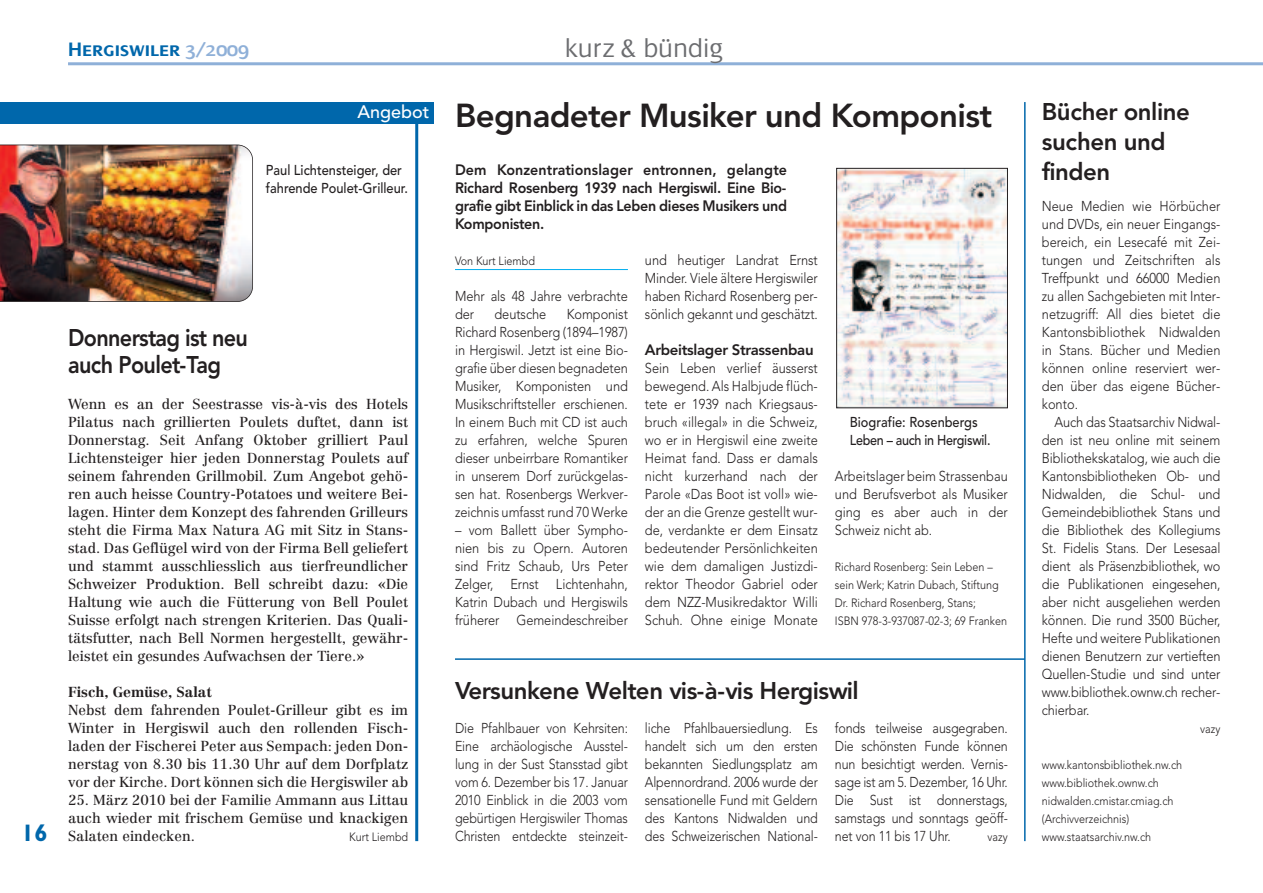
<style>
.page{position:relative;width:1263px;height:893px;background:#fff}
.page>*{position:absolute;margin:0;border:0;box-sizing:border-box;transform-origin:0 0}
.t1{font:800 33px "Avenir";letter-spacing:-.02em;color:#231f20}
.t2{font:300 27px "Dialog";color:#6c6d70}
.t3{font:800 24px/30px "Avenir";letter-spacing:-.02em;color:#231f20}
.t4{font:800 24px/27px "Avenir";letter-spacing:-.02em;color:#231f20;scale:.9 1}
.t5{font:700 24px "Gill Sans";color:#0067ab}
.t6{font:21px "Dialog Semi Bold SC";color:#0067ab}
.t7{font:500 18px "Avenir";color:#fff}
.t8{font:800 15px/18px "Avenir";letter-spacing:-.02em;color:#231f20;text-align:justify;scale:.95 1}
.t9{font:800 15px "Avenir";letter-spacing:-.02em;color:#231f20}
.t10{font:300 14.25px/18px "Avenir";letter-spacing:-.005em;color:#231f20;text-align:justify;scale:.9 1}
.t11{font:14.25px/18px "Centennial";color:#231f20;text-align:justify}
.t12{font:300 14.25px/18px "Avenir";letter-spacing:-.005em;color:#231f20;text-align:justify;scale:.88 1}
.t13{font:500 14.25px/18px "Avenir";color:#231f20;scale:.9 1}
.t14{font:500 14.25px/18px "Avenir";letter-spacing:-.02em;color:#231f20;scale:.9 1}
.t15{font:700 14.25px "Centennial CE";color:#231f20}
.t16{font:300 12px/18px "Avenir";color:#231f20;scale:.9 1}
.s1{color:#8fb0d8}
</style>
<div class="page">
<img style="left:838px;top:170px;width:168px;height:236px">
<div style="left:836px;top:168px;width:172px;height:240px;border:1px solid #231f20"></div>
<hr style="left:68px;top:62px;width:1195px;height:3px;background:#8fb0d8">
<hr style="left:415px;top:102px;width:3px;height:739px;background:#0067ab">
<hr style="left:1024px;top:102px;width:1px;height:739px;background:#0067ab">
<hr style="left:455px;top:658px;width:570px;height:2px;background:#0067ab">
<div style="left:0;top:102px;width:434px;height:21px;background:#0067ab"></div>
<img style="left:0;top:145px;width:253px;height:157px">
<hr style="left:455px;top:269px;width:173px;height:1px;background:#00aeef">
<h3 class="t5" style="left:21px;top:823px;width:28px">16</h3>
<h3 class="t6" style="left:68px;top:37px;width:183px">Hergiswiler <span class="s1">3/2009</span></h3>
<h2 class="t2" style="left:565px;top:32px;width:161px">kurz &amp; bündig</h2>
<p class="t7" style="left:357px;top:105px;width:74px">Angebot</p>
<p class="t13" style="left:266px;top:162px;width:159px">Paul Lichtensteiger, der fahrende Poulet-Grilleur.</p>
<h3 class="t4" style="left:68px;top:326px;width:201px">Donnerstag ist neu auch Poulet-Tag</h3>
<p class="t11" style="left:68px;top:396px;width:342px">Wenn es an der Seestrasse vis-à-vis des Hotels Pilatus nach grillierten Poulets duftet, dann ist Donnerstag. Seit Anfang Oktober grilliert Paul Lichtensteiger hier jeden Donnerstag Poulets auf seinem fahrenden Grillmobil. Zum Angebot gehö&shy;ren auch heisse Country-Potatoes und weitere Bei&shy;lagen. Hinter dem Konzept des fahrenden Grilleurs steht die Firma Max Natura AG mit Sitz in Stans&shy;stad. Das Geflügel wird von der Firma Bell geliefert und stammt ausschliesslich aus tierfreundlicher Schweizer Produktion. Bell schreibt dazu: «Die Haltung wie auch die Fütterung von Bell Poulet Suisse erfolgt nach strengen Kriterien. Das Quali&shy;tätsfutter, nach Bell Normen hergestellt, gewähr&shy;leistet ein gesundes Aufwachsen der Tiere.»</p>
<p class="t15" style="left:68px;top:686px;width:145px">Fisch, Gemüse, Salat</p>
<p class="t11" style="left:68px;top:702px;width:342px">Nebst dem fahrenden Poulet-Grilleur gibt es im Winter in Hergiswil auch den rollenden Fisch&shy;laden der Fischerei Peter aus Sempach: jeden Don&shy;nerstag von 8.30 bis 11.30 Uhr auf dem Dorfplatz vor der Kirche. Dort können sich die Hergiswiler ab</p>
<p class="t11" style="left:68px;top:792px;width:342px">25. März 2010 bei der Familie Ammann aus Littau auch wieder mit frischem Gemüse und knackigen Salaten eindecken.</p>
<p class="t16" style="left:349px;top:829px;width:67px">Kurt Liembd</p>
<h1 class="t1" style="left:455px;top:102px;width:539px">Begnadeter Musiker und Komponist</h1>
<h3 class="t3" style="left:1042px;top:99px;width:150px">Bücher online suchen und finden</h3>
<p class="t10" style="left:1042px;top:198px;width:200px">Neue Medien wie Hörbücher und DVDs, ein neuer Eingangs&shy;bereich, ein Lesecafé mit Zei&shy;tungen und Zeitschriften als Treffpunkt und 66000 Medien zu allen Sachgebieten mit Inter&shy;netzugriff: All dies bietet die Kantonsbibliothek Nidwalden in Stans. Bücher und Medien können online reserviert wer&shy;den über das eigene Bücher&shy;konto.</p>
<p class="t10" style="left:1042px;top:414px;width:200px;text-indent:13px">Auch das Staatsarchiv Nidwal&shy;den ist neu online mit seinem Bibliothekskatalog, wie auch die Kantonsbibliotheken Ob- und Nidwalden, die Schul- und Gemeindebibliothek Stans und die Bibliothek des Kollegiums St. Fidelis Stans. Der Lesesaal dient als Präsenzbibliothek, wo die Publikationen eingesehen, aber nicht ausgeliehen werden können. Die rund 3500 Bücher, Hefte und weitere Publikationen dienen Benutzern zur vertieften Quellen-Studie und sind unter www.bibliothek.ownw.ch recher&shy;chierbar.</p>
<p class="t16" style="left:1200px;top:721px;width:24px">vazy</p>
<p class="t16" style="left:1042px;top:757px;width:158px">www.kantonsbibliothek.nw.ch www.bibliothek.ownw.ch nidwalden.cmistar.cmiag.ch (Archivverzeichnis) www.staatsarchiv.nw.ch</p>
<p class="t8" style="left:455px;top:162px;width:351px">Dem Konzentrationslager entronnen, gelangte Richard Rosenberg 1939 nach Hergiswil. Eine Bio&shy;grafie gibt Einblick in das Leben dieses Musikers und Komponisten.</p>
<p class="t10" style="left:645px;top:252px;width:194px">und heutiger Landrat Ernst Minder. Viele ältere Hergiswiler haben Richard Rosenberg per&shy;sönlich gekannt und geschätzt.</p>
<p class="t9" style="left:645px;top:344px;width:170px">Arbeitslager Strassenbau</p>
<p class="t10" style="left:645px;top:360px;width:194px">Sein Leben verlief äusserst bewegend. Als Halbjude flüch&shy;tete er 1939 nach Kriegsaus&shy;bruch «illegal» in die Schweiz, wo er in Hergiswil eine zweite Heimat fand. Dass er damals nicht kurzerhand nach der Parole «Das Boot ist voll» wie&shy;der an die Grenze gestellt wur&shy;de, verdankte er dem Einsatz bedeutender Persönlichkeiten wie dem damaligen Justizdi&shy;rektor Theodor Gabriel oder dem NZZ-Musikredaktor Willi Schuh. Ohne einige Monate</p>
<p class="t16" style="left:455px;top:253px;width:90px">Von Kurt Liembd</p>
<p class="t10" style="left:455px;top:288px;width:194px">Mehr als 48 Jahre verbrachte der</p>
<p class="t10" style="left:494px;top:306px;width:59px">deutsche</p>
<p class="t10" style="left:455px;top:306px;width:194px;text-indent:112px">Komponist Richard Rosenberg (1894–1987) in Hergiswil. Jetzt ist eine Bio&shy;grafie über diesen begnadeten Musiker, Komponisten und Musikschriftsteller erschienen.<br>In einem Buch mit CD ist auch zu erfahren, welche Spuren dieser unbeirrbare Romantiker in unserem Dorf zurückgelas&shy;sen hat. Rosenbergs Werkver&shy;zeichnis umfasst rund 70 Werke</p>
<p class="t10" style="left:455px;top:522px;width:194px">– vom Ballett über Sympho&shy;nien bis zu Opern. Autoren sind Fritz Schaub, Urs Peter Zelger, Ernst Lichtenhahn, Katrin Dubach und Hergiswils früherer Gemeindeschreiber</p>
<p class="t14" style="left:850px;top:414px;width:158px">Biografie: Rosenbergs<br>Leben – auch in Hergiswil.</p>
<p class="t10" style="left:835px;top:468px;width:194px">Arbeitslager beim Strassenbau und Berufsverbot als Musiker ging es aber auch in der Schweiz nicht ab.</p>
<p class="t16" style="left:835px;top:559px;width:193px">Richard Rosenberg: Sein Leben – sein Werk; Katrin Dubach, Stiftung Dr. Richard Rosenberg, Stans;<br>ISBN 978-3-937087-02-3; 69 Franken</p>
<h3 class="t3" style="left:455px;top:677px;width:405px">Versunkene Welten vis-à-vis Hergiswil</h3>
<p class="t12" style="left:455px;top:720px;width:198px">Die Pfahlbauer von Kehrsiten:<br>Eine archäologische Ausstel&shy;lung in der Sust Stansstad gibt vom 6. Dezember bis 17. Januar 2010 Einblick in die 2003 vom gebürtigen Hergiswiler Thomas Christen entdeckte steinzeit-</p>
<p class="t12" style="left:645px;top:720px;width:198px">liche Pfahlbauersiedlung. Es handelt sich um den ersten bekannten Siedlungsplatz am Alpennordrand. 2006 wurde der sensationelle Fund mit Geldern des Kantons Nidwalden und des Schweizerischen National-</p>
<p class="t12" style="left:835px;top:720px;width:198px">fonds teilweise ausgegraben.<br>Die schönsten Funde können nun besichtigt werden. Vernis&shy;sage ist am 5. Dezember, 16 Uhr.<br>Die Sust ist donnerstags, samstags und sonntags geöff&shy;net von 11 bis 17 Uhr.</p>
<p class="t16" style="left:988px;top:829px;width:24px">vazy</p>
</div>
